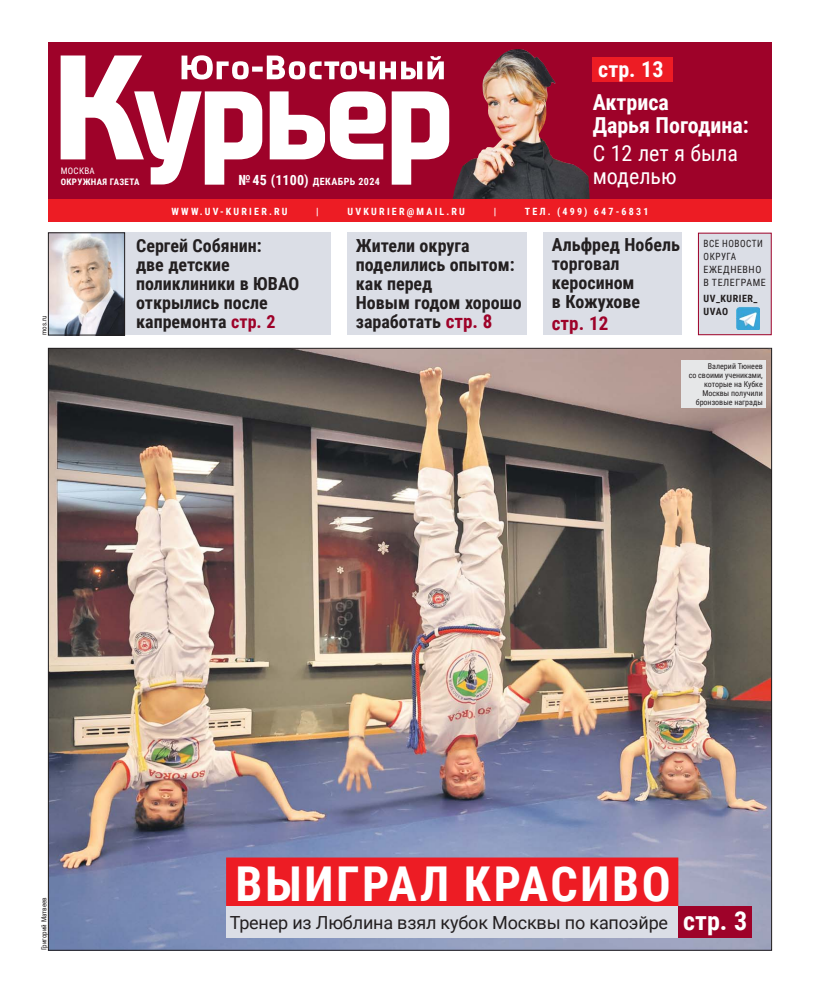
<style>
.page{position:relative;width:820px;height:993px;background:#fff}
.page>*{position:absolute;margin:0;border:0;box-sizing:border-box;transform-origin:0 0}
.t1{font:700 48px "Roboto Condensed";letter-spacing:.055em;color:#fff}
.t2{font:700 22px/32.8px "Roboto Condensed";color:#fff}
.t3{font:22px/23px "Roboto Condensed";color:#fff}
.t4{font:700 19px "Roboto Condensed";color:#9e0229}
.t5{font:700 18px/19px "Roboto Condensed";color:#231f20}
.t6{font:18px "Roboto";letter-spacing:-.01em;color:#231f20}
.t7{font:700 10px "Roboto Condensed";letter-spacing:.225em;color:#fff}
.t8{font:10px/13px "Roboto Condensed";letter-spacing:.055em;color:#231f20;scale:.92 1}
.t9{font:700 10px "Roboto Condensed";letter-spacing:.045em;color:#fff}
.t10{font:700 10px/13px "Roboto Condensed";letter-spacing:.055em;color:#231f20}
.t11{font:700 9px "Roboto Condensed";letter-spacing:.035em;color:#fff}
.t12{font:9px "Roboto Condensed";letter-spacing:.035em;color:#fff}
.t13{font:8px/9px "Roboto Condensed";color:#231f20;text-align:right}
.t14{font:7px "Roboto Condensed";color:#231f20}
.s1{font-size:14px}
.s2{color:#9e0229}
.s3{font-size:19px;color:#9e0229}
.s4{font-family:"Roboto Condensed";font-weight:700;font-size:26px;color:#fff}
</style>
<div class="page">
<svg style="left:48px;top:42px;width:723px;height:157px;background:#991634"></svg>
<svg style="left:61px;top:55px;width:388px;height:130px"></svg>
<div style="left:48px;top:199px;width:723px;height:22px;background:#ed1c24"></div>
<img style="left:50px;top:350px;width:719px;height:598px">
<div style="left:48px;top:232px;width:283px;height:103px;background:#dbdee6"></div>
<div style="left:543px;top:232px;width:138px;height:103px;background:#dbdee6"></div>
<div style="left:347px;top:232px;width:180px;height:103px;background:#dbdee6"></div>
<div style="left:592px;top:57px;width:80px;height:24px;background:#ed1c24"></div>
<img style="left:50px;top:234px;width:73px;height:99px">
<div style="left:48px;top:232px;width:77px;height:103px;border:1px solid #231f20"></div>
<div style="left:226px;top:857px;width:452px;height:54px;background:#ed1c24"></div>
<div style="left:226px;top:906px;width:463px;height:31px;background:#dbdee6"></div>
<div style="left:678px;top:906px;width:73px;height:31px;background:#9e0229"></div>
<div style="left:698px;top:233px;width:73px;height:101px;background:#dbdee6"></div>
<div style="left:697px;top:232px;width:74px;height:103px;border:1px solid #9e0229"></div>
<img style="left:736px;top:306px;width:23px;height:23px">
<div style="left:681px;top:360px;width:84px;height:48px;background:#e6e7e8"></div>
<p class="t14" style="left:40px;top:335px;width:21px;rotate:-90deg">mos.ru</p>
<p class="t2" style="left:592px;top:53px;width:78px">стр. 13<br>Актриса</p>
<p class="t2" style="left:592px;top:109px;width:157px">Дарья Погодина:</p>
<p class="t3" style="left:592px;top:142px;width:147px">С 12 лет я была моделью</p>
<p class="t12" style="left:61px;top:165px;width:36px">МОСКВА</p>
<p class="t11" style="left:61px;top:176px;width:80px">ОКРУЖНАЯ ГАЗЕТА</p>
<p class="t9" style="left:238px;top:175px;width:143px"><span class="s1">№45 (1100)</span> ДЕКАБРЬ 2024</p>
<p class="t7" style="left:171px;top:206px;width:117px">WWW.UV-KURIER.RU</p>
<p class="t7" style="left:316px;top:206px;width:4px">|</p>
<p class="t7" style="left:347px;top:206px;width:119px">UVKURIER@MAIL.RU</p>
<p class="t7" style="left:493px;top:206px;width:4px">|</p>
<p class="t7" style="left:524px;top:206px;width:125px">ТЕЛ. (499) 647-6831</p>
<p class="t5" style="left:136px;top:236px;width:165px">Сергей Собянин:<br>две детские поликлиники в ЮВАО открылись после капремонта <span class="s2">стр. 2</span></p>
<p class="t5" style="left:551px;top:235px;width:129px">Альфред Нобель торговал керосином<br>в Кожухове</p>
<p class="t5" style="left:356px;top:236px;width:167px">Жители округа поделились опытом: как перед<br>Новым годом хорошо заработать <span class="s3">стр. 8</span></p>
<p class="t8" style="left:703px;top:237px;width:69px">ВСЕ НОВОСТИ<br>ОКРУГА<br>ЕЖЕДНЕВНО<br>В ТЕЛЕГРАМЕ</p>
<p class="t10" style="left:703px;top:292px;width:55px">UV_KURIER_<br>UVAO</p>
<p class="t4" style="left:551px;top:312px;width:58px">стр. 12</p>
<p class="t13" style="left:688px;top:362px;width:75px">Валерий Тюнеев<br>со своими учениками, которые на Кубке<br>Москвы получили бронзовые награды</p>
<p class="t14" style="left:40px;top:950px;width:55px;rotate:-90deg">Григорий Матвеев</p>
<h1 class="t1" style="left:235px;top:855px;width:436px">ВЫИГРАЛ КРАСИВО</h1>
<p class="t6" style="left:230px;top:911px;width:519px">Тренер из Люблина взял кубок Москвы по капоэйре <span class="s4">стр. 3</span></p>
</div>
